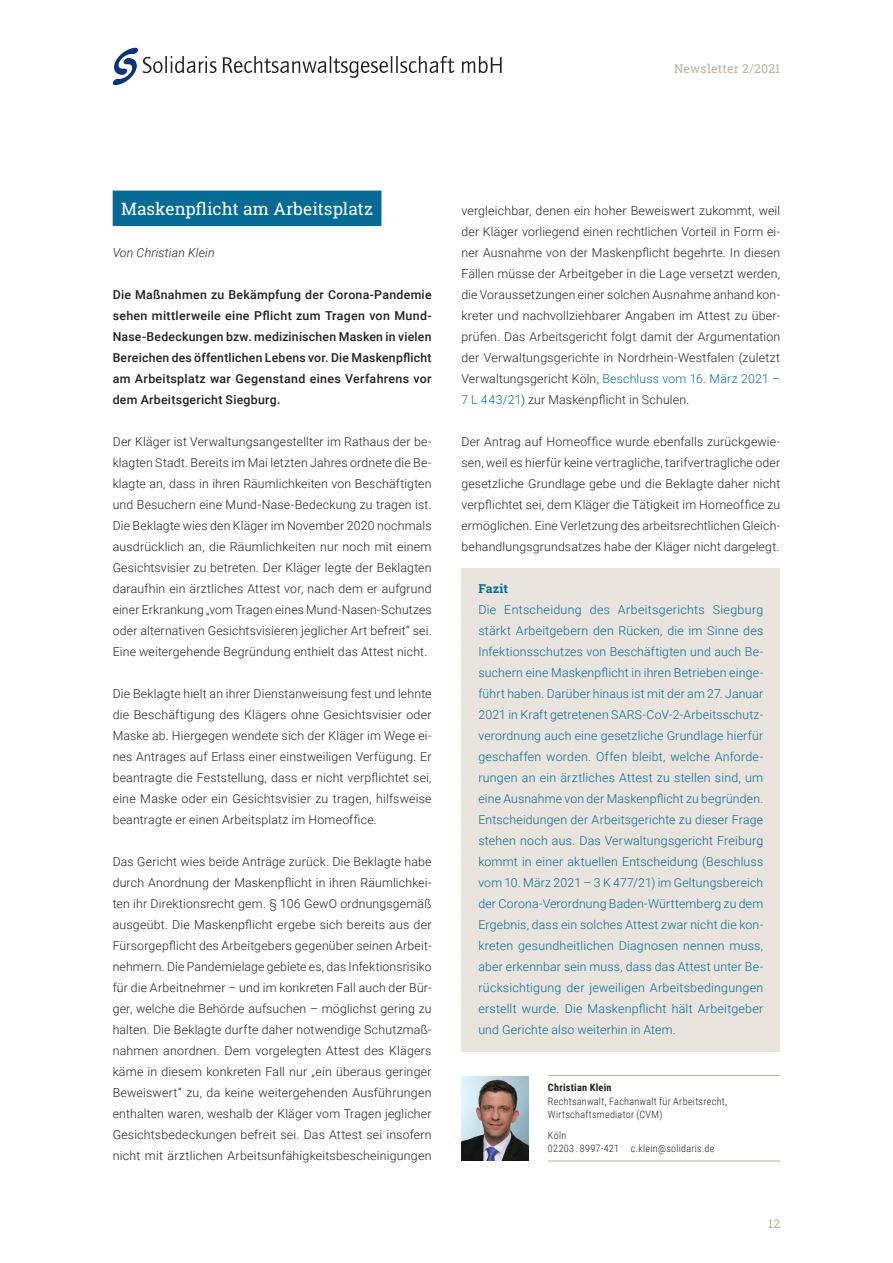
<style>
.page{position:relative;width:893px;height:1263px;background:#fff}
.page>*{position:absolute;margin:0;border:0;box-sizing:border-box;transform-origin:0 0}
.Autor_-_Fließtext{font:17.25px "Roboto Slab";color:#fff}
.Autor_-_Fließtext-2{font:300 12.3px/21px "Roboto";letter-spacing:.015em;color:#231f20;text-align:justify}
.Fazit{font:300 12.3px/21px "Roboto";letter-spacing:.015em;color:#056a94;text-align:justify}
.Fließtext{font:300 12.3px/21px "Roboto";letter-spacing:.015em;color:#231f20;text-align:justify}
.Autor_-_Fließtext-3{font:500 12.3px/21px "Roboto";letter-spacing:.025em;color:#231f20;text-align:justify}
.t1{font:12.3px "Roboto Slab";letter-spacing:.01em;color:#beafa3}
.Autor_-_Fließtext-4{font:italic 300 12.3px "Roboto";letter-spacing:.015em;color:#231f20}
.Fazit_Headline{font:700 12.3px "Roboto Slab";letter-spacing:.01em;color:#056a94}
.Autor_-_Fließtext-5{font:300 10.2px/13.5px "Roboto Condensed";letter-spacing:.025em;color:#231f20}
.s1{color:#056a94}
.s2{font-weight:700}
</style>
<div class="page">
<svg style="left:223px;top:56px;width:231px;height:22px"></svg>
<svg style="left:462px;top:56px;width:40px;height:17px"></svg>
<svg style="left:113px;top:48px;width:104px;height:37px"></svg>
<div style="left:113px;top:191px;width:268px;height:35px;background:#056a94"></div>
<div style="left:461px;top:568px;width:319px;height:483px;background:#e9e4de"></div>
<hr style="left:548px;top:1075px;width:232px;height:1px;background:#beafa3">
<hr style="left:548px;top:1161px;width:232px;height:1px;background:#beafa3">
<img style="left:461px;top:1076px;width:67px;height:84px">
<p class="t1" style="left:674px;top:60px;width:108px">Newsletter 2/2021</p>
<p class="Autor_-_Fließtext" style="left:121px;top:197px;width:253px">Maskenpflicht am Arbeitsplatz</p>
<p class="Autor_-_Fließtext-4" style="left:113px;top:244px;width:104px">Von Christian Klein</p>
<p class="Autor_-_Fließtext-3" style="left:113px;top:283px;width:320px">Die Maßnahmen zu Bekämpfung der Corona-Pandemie sehen mittlerweile eine Pflicht zum Tragen von Mund-Nase-Bedeckungen bzw. medizinischen Masken in vielen Bereichen des öffentlichen Lebens vor. Die Maskenpflicht am Arbeitsplatz war Gegenstand eines Verfahrens vor dem Arbeitsgericht Siegburg.</p>
<p class="Autor_-_Fließtext-2" style="left:113px;top:430px;width:320px">Der Kläger ist Verwaltungsangestellter im Rathaus der be&shy;klagten Stadt. Bereits im Mai letzten Jahres ordnete die Be&shy;klagte an, dass in ihren Räumlichkeiten von Beschäftigten und Besuchern eine Mund-Nase-Bedeckung zu tragen ist.<br>Die Beklagte wies den Kläger im November 2020 nochmals ausdrücklich an, die Räumlichkeiten nur noch mit einem Gesichtsvisier zu betreten. Der Kläger legte der Beklagten daraufhin ein ärztliches Attest vor, nach dem er aufgrund einer Erkrankung „vom Tragen eines Mund-Nasen-Schutzes oder alternativen Gesichtsvisieren jeglicher Art befreit“ sei.<br>Eine weitergehende Begründung enthielt das Attest nicht.</p>
<p class="Autor_-_Fließtext-2" style="left:113px;top:682px;width:320px">Die Beklagte hielt an ihrer Dienstanweisung fest und lehnte die Beschäftigung des Klägers ohne Gesichtsvisier oder Maske ab. Hiergegen wendete sich der Kläger im Wege ei&shy;nes Antrages auf Erlass einer einstweiligen Verfügung. Er beantragte die Feststellung, dass er nicht verpflichtet sei, eine Maske oder ein Gesichtsvisier zu tragen, hilfsweise beantragte er einen Arbeitsplatz im Homeoffice.</p>
<p class="Autor_-_Fließtext-2" style="left:113px;top:850px;width:320px">Das Gericht wies beide Anträge zurück. Die Beklagte habe durch Anordnung der Maskenpflicht in ihren Räumlichkei&shy;ten ihr Direktionsrecht gem. § 106 GewO ordnungsgemäß ausgeübt. Die Maskenpflicht ergebe sich bereits aus der Fürsorgepflicht des Arbeitgebers gegenüber seinen Arbeit&shy;nehmern. Die Pandemielage gebiete es, das Infektionsrisiko für die Arbeitnehmer – und im konkreten Fall auch der Bür&shy;ger, welche die Behörde aufsuchen – möglichst gering zu halten. Die Beklagte durfte daher notwendige Schutzmaß&shy;nahmen anordnen. Dem vorgelegten Attest des Klägers käme in diesem konkreten Fall nur „ein überaus geringer Beweiswert“ zu, da keine weitergehenden Ausführungen enthalten waren, weshalb der Kläger vom Tragen jeglicher Gesichtsbedeckungen befreit sei. Das Attest sei insofern nicht mit ärztlichen Arbeitsunfähigkeitsbescheinigungen</p>
<p class="Autor_-_Fließtext-2" style="left:461px;top:199px;width:320px">vergleichbar, denen ein hoher Beweiswert zukommt, weil der Kläger vorliegend einen rechtlichen Vorteil in Form ei&shy;ner Ausnahme von der Maskenpflicht begehrte. In diesen Fällen müsse der Arbeitgeber in die Lage versetzt werden, die Voraussetzungen einer solchen Ausnahme anhand kon&shy;kreter und nachvollziehbarer Angaben im Attest zu über&shy;prüfen. Das Arbeitsgericht folgt damit der Argumentation der Verwaltungsgerichte in Nordrhein-Westfalen (zuletzt Verwaltungsgericht Köln, <span class="s1">Beschluss vom 16. März 2021 – 7 L 443/21</span>) zur Maskenpflicht in Schulen.</p>
<p class="Fließtext" style="left:461px;top:430px;width:320px">Der Antrag auf Homeoffice wurde ebenfalls zurückgewie&shy;sen, weil es hierfür keine vertragliche, tarifvertragliche oder gesetzliche Grundlage gebe und die Beklagte daher nicht verpflichtet sei, dem Kläger die Tätigkeit im Homeoffice zu ermöglichen. Eine Verletzung des arbeitsrechtlichen Gleich&shy;behandlungsgrundsatzes habe der Kläger nicht dargelegt.</p>
<p class="Fazit_Headline" style="left:478px;top:580px;width:31px">Fazit</p>
<p class="Fazit" style="left:478px;top:598px;width:286px">Die Entscheidung des Arbeitsgerichts Siegburg stärkt Arbeitgebern den Rücken, die im Sinne des Infektionsschutzes von Beschäftigten und auch Be&shy;suchern eine Maskenpflicht in ihren Betrieben einge&shy;führt haben. Darüber hinaus ist mit der am 27. Januar 2021 in Kraft getretenen SARS-CoV-2-Arbeitsschutz&shy;verordnung auch eine gesetzliche Grundlage hierfür geschaffen worden. Offen bleibt, welche Anforde&shy;rungen an ein ärztliches Attest zu stellen sind, um eine Ausnahme von der Maskenpflicht zu begründen.<br>Entscheidungen der Arbeitsgerichte zu dieser Frage stehen noch aus. Das Verwaltungsgericht Freiburg kommt in einer aktuellen Entscheidung (Beschluss vom 10. März 2021 – 3 K 477/21) im Geltungsbereich der Corona-Verordnung Baden-Württemberg zu dem Ergebnis, dass ein solches Attest zwar nicht die kon&shy;kreten gesundheitlichen Diagnosen nennen muss, aber erkennbar sein muss, dass das Attest unter Be&shy;rücksichtigung der jeweiligen Arbeitsbedingungen erstellt wurde. Die Maskenpflicht hält Arbeitgeber und Gerichte also weiterhin in Atem.</p>
<p class="Autor_-_Fließtext-5" style="left:548px;top:1081px;width:181px"><span class="s2">Christian Klein<br></span>Rechtsanwalt, Fachanwalt für Arbeitsrecht,<br>Wirtschaftsmediator (CVM)</p>
<p class="Autor_-_Fließtext-5" style="left:548px;top:1128px;width:168px">Köln<br>02203 . 8997-421 c.klein@solidaris.de</p>
<p class="t1" style="left:768px;top:1215px;width:14px">12</p>
</div>
